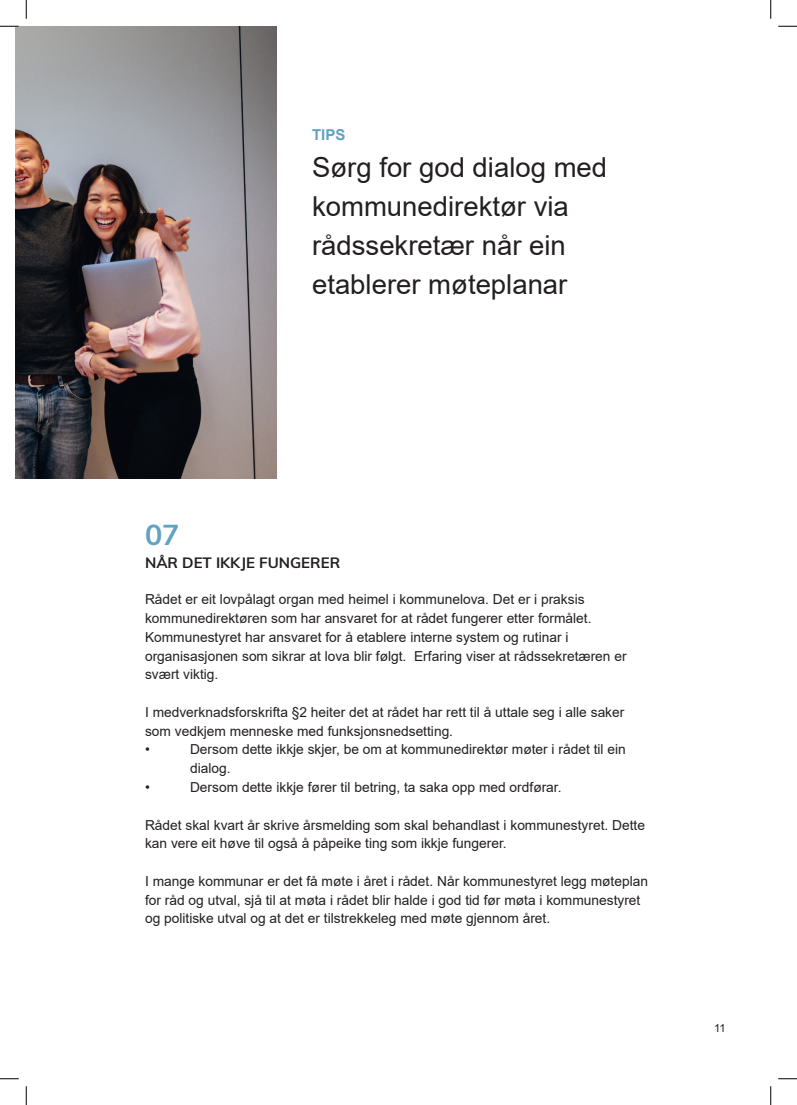
<style>
.page{position:relative;width:797px;height:1105px;background:#fff}
.page>*{position:absolute;margin:0;border:0;box-sizing:border-box;transform-origin:0 0}
.t1{font:700 28.75px "Muli";color:#61a1c1}
.t2{font:27.5px/38.8px "Arial";color:#231f20}
.t3{font:700 15px "Muli";color:#231f20}
.t4{font:700 15px "Arial";color:#61a1c1}
.t5{font:13.75px/18.8px "Arial";color:#231f20}
.t6{font:11.25px "Arial";color:#231f20}
</style>
<div class="page">
<img style="left:16px;top:26px;width:260px;height:452px">
<svg style="left:0;top:25px;width:19px;height:2px"></svg>
<svg style="left:778px;top:25px;width:19px;height:2px"></svg>
<svg style="left:0;top:1078px;width:19px;height:1px"></svg>
<svg style="left:778px;top:1078px;width:19px;height:1px"></svg>
<svg style="left:25px;top:0;width:2px;height:19px"></svg>
<svg style="left:25px;top:1086px;width:2px;height:19px"></svg>
<svg style="left:770px;top:0;width:1px;height:19px"></svg>
<svg style="left:770px;top:1086px;width:1px;height:19px"></svg>
<p class="t4" style="left:312px;top:125px;width:35px">TIPS</p>
<p class="t2" style="left:312px;top:148px;width:296px">Sørg for god dialog med kommunedirektør via rådssekretær når ein</p>
<p class="t2" style="left:312px;top:264px;width:257px">etablerer møteplanar</p>
<p class="t1" style="left:145px;top:514px;width:36px">07</p>
<p class="t3" style="left:145px;top:551px;width:197px">NÅR DET IKKJE FUNGERER</p>
<p class="t5" style="left:145px;top:590px;width:483px">Rådet er eit lovpålagt organ med heimel i kommunelova. Det er i praksis kommunedirektøren som har ansvaret for at rådet fungerer etter formålet.<br>Kommunestyret har ansvaret for å etablere interne system og rutinar i organisasjonen som sikrar at lova blir følgt. Erfaring viser at rådssekretæren er svært viktig.</p>
<p class="t5" style="left:145px;top:703px;width:481px">I medverknadsforskrifta §2 heiter det at rådet har rett til å uttale seg i alle saker som vedkjem menneske med funksjonsnedsetting.</p>
<p class="t5" style="left:145px;top:740px;width:6px">•</p>
<p class="t5" style="left:190px;top:740px;width:437px">Dersom dette ikkje skjer, be om at kommunedirektør møter i rådet til ein dialog.</p>
<p class="t5" style="left:145px;top:778px;width:6px">•</p>
<p class="t5" style="left:190px;top:778px;width:373px">Dersom dette ikkje fører til betring, ta saka opp med ordførar.</p>
<p class="t5" style="left:145px;top:815px;width:501px">Rådet skal kvart år skrive årsmelding som skal behandlast i kommunestyret. Dette kan vere eit høve til også å påpeike ting som ikkje fungerer.</p>
<p class="t5" style="left:145px;top:871px;width:504px">I mange kommunar er det få møte i året i rådet. Når kommunestyret legg møteplan for råd og utval, sjå til at møta i rådet blir halde i god tid før møta i kommunestyret og politiske utval og at det er tilstrekkeleg med møte gjennom året.</p>
<p class="t6" style="left:714px;top:1020px;width:13px">11</p>
</div>
